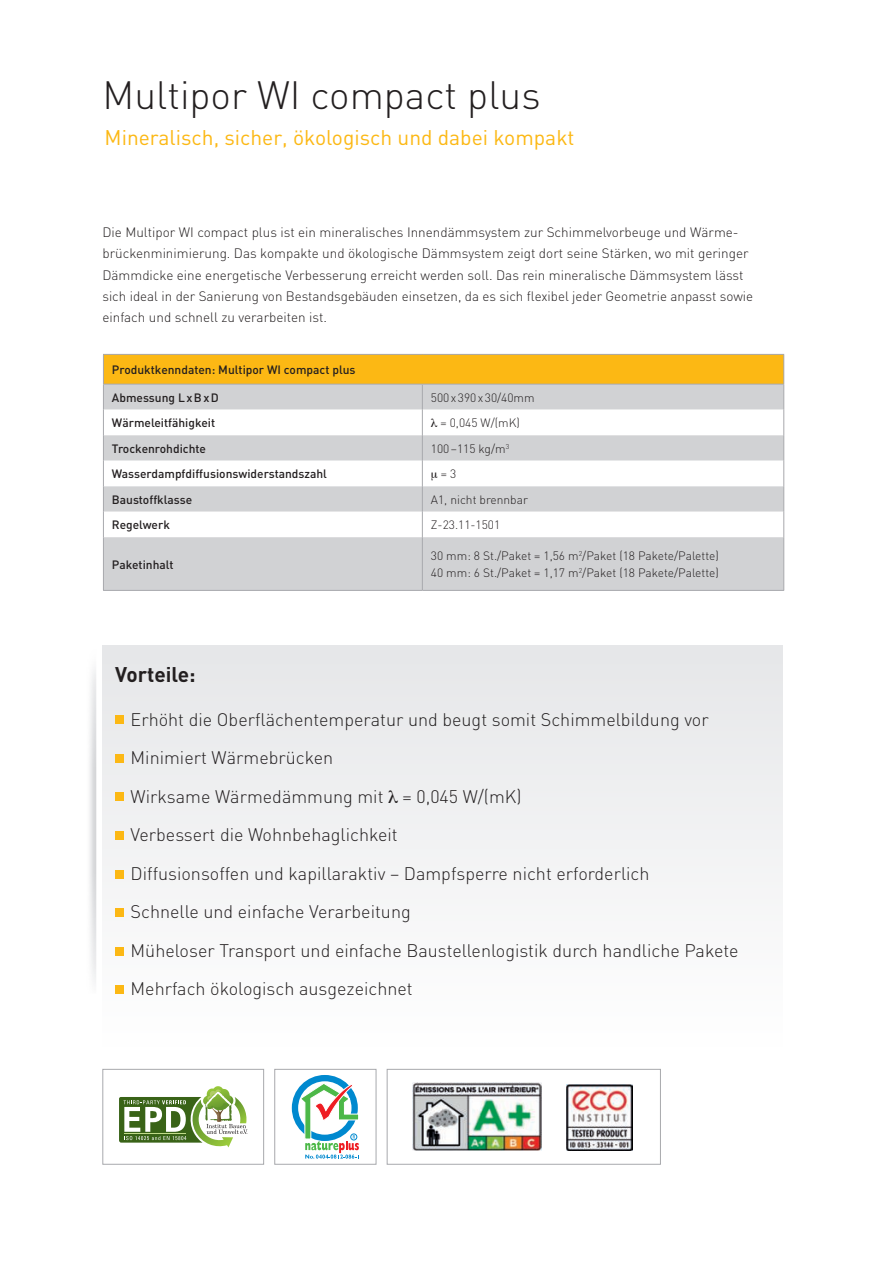
<style>
.page{position:relative;width:893px;height:1263px;background:#fff}
.page>*{position:absolute;margin:0;border:0;box-sizing:border-box;transform-origin:0 0}
.t1{font:300 39px "DIN";color:#231f20}
.t2{font:21px "DIN";color:#fcb814}
.t3{font:700 21px "DIN";color:#231f20}
.t4{font:300 18px/38.5px "DIN";color:#231f20}
.t5{font:300 13.5px/21.3px "DIN";color:#231f20}
.t6{font:300 12px/16.5px "DIN";color:#231f20}
.t7{font:500 12px "DIN";color:#231f20}
</style>
<div class="page">
<img style="left:89px;top:669px;width:8px;height:313px">
<div style="left:102px;top:645px;width:681px;height:402px;background:#f2f2f3"></div>
<div style="left:115px;top:716px;width:9px;height:8px;background:#fcb814"></div>
<div style="left:115px;top:754px;width:9px;height:9px;background:#fcb814"></div>
<div style="left:115px;top:793px;width:9px;height:8px;background:#fcb814"></div>
<div style="left:115px;top:831px;width:9px;height:9px;background:#fcb814"></div>
<div style="left:115px;top:870px;width:9px;height:8px;background:#fcb814"></div>
<div style="left:115px;top:908px;width:9px;height:9px;background:#fcb814"></div>
<div style="left:115px;top:947px;width:9px;height:8px;background:#fcb814"></div>
<div style="left:115px;top:985px;width:9px;height:9px;background:#fcb814"></div>
<hr style="left:103px;top:590px;width:319px;height:1px;background:#a8a9ad">
<hr style="left:422px;top:590px;width:362px;height:1px;background:#a8a9ad">
<hr style="left:103px;top:354px;width:319px;height:1px;background:#a8a9ad">
<hr style="left:422px;top:354px;width:362px;height:1px;background:#a8a9ad">
<div style="left:292px;top:1075px;width:66px;height:66px;border:6px solid #0089cf;border-radius:50%"></div>
<svg style="left:299px;top:1082px;width:60px;height:76px"></svg>
<div style="left:274px;top:1069px;width:102px;height:95px;border:1px solid #a8a9ad"></div>
<svg style="left:119px;top:1088px;width:129px;height:59px"></svg>
<hr style="left:124px;top:1134px;width:62px;height:1px;background:#c0db88">
<div style="left:102px;top:1069px;width:162px;height:95px;border:1px solid #a8a9ad"></div>
<div style="left:387px;top:1069px;width:274px;height:95px;border:1px solid #a8a9ad"></div>
<img style="left:413px;top:1083px;width:128px;height:68px">
<img style="left:567px;top:1084px;width:65px;height:66px">
<svg style="left:103px;top:355px;width:681px;height:235px"></svg>
<h1 class="t1" style="left:102px;top:71px;width:440px">Multipor WI compact plus</h1>
<h2 class="t2" style="left:105px;top:125px;width:471px">Mineralisch, sicher, ökologisch und dabei kompakt</h2>
<p class="t5" style="left:102px;top:221px;width:652px">Die Multipor WI compact plus ist ein mineralisches Innendämmsystem zur Schimmel vorbeuge und Wärme&shy;brücken minimierung. Das kompakte und ökologische Dämmsystem zeigt dort seine Stärken, wo mit geringer Dämmdicke eine ener getische Verbesserung erreicht werden soll. Das rein mineralische Dämmsystem lässt sich ideal in der Sanierung von Bestandsgebäuden einsetzen, da es sich flexibel jeder Geometrie anpasst sowie einfach und schnell zu verarbeiten ist.</p>
<p class="t7" style="left:112px;top:362px;width:245px">Produktkenndaten: Multipor WI compact plus</p>
<p class="t7" style="left:112px;top:390px;width:108px">Abmessung L x B x D</p>
<p class="t6" style="left:431px;top:389px;width:105px">500 x 390 x 30/40mm</p>
<p class="t7" style="left:112px;top:415px;width:105px">Wärmeleitfähigkeit</p>
<p class="t6" style="left:440px;top:415px;width:81px">= 0,045 W/(mK)</p>
<p class="t7" style="left:112px;top:441px;width:96px">Trockenrohdichte</p>
<p class="t6" style="left:431px;top:440px;width:80px">100 –115 kg/m<sup>3</sup></p>
<p class="t7" style="left:112px;top:466px;width:217px">Wasserdampfdiffusionswiderstandszahl</p>
<p class="t6" style="left:441px;top:466px;width:17px">= 3</p>
<p class="t7" style="left:112px;top:492px;width:82px">Baustoffklasse</p>
<p class="t6" style="left:431px;top:491px;width:99px">A1, nicht brennbar</p>
<p class="t7" style="left:112px;top:517px;width:60px">Regelwerk</p>
<p class="t6" style="left:431px;top:517px;width:71px">Z-23.11-1501</p>
<p class="t7" style="left:112px;top:557px;width:63px">Paketinhalt</p>
<p class="t6" style="left:431px;top:547px;width:289px">30 mm: 8 St./Paket = 1,56 m<sup>2</sup>/Paket (18 Pakete/Palette)<br>40 mm: 6 St./Paket = 1,17 m<sup>2</sup>/Paket (18 Pakete/Palette)</p>
<h2 class="t3" style="left:115px;top:661px;width:82px">Vorteile:</h2>
<p class="t4" style="left:131px;top:700px;width:609px">Erhöht die Oberflächentemperatur und beugt somit Schimmelbildung vor Minimiert Wärmebrücken<br>Wirksame Wärmedämmung mit = 0,045 W/(mK)<br>Verbessert die Wohnbehaglichkeit<br>Diffusionsoffen und kapillaraktiv – Dampfsperre nicht erforderlich<br>Schnelle und einfache Verarbeitung<br>Müheloser Transport und einfache Baustellenlogistik durch handliche Pakete Mehrfach ökologisch ausgezeichnet</p>
</div>
